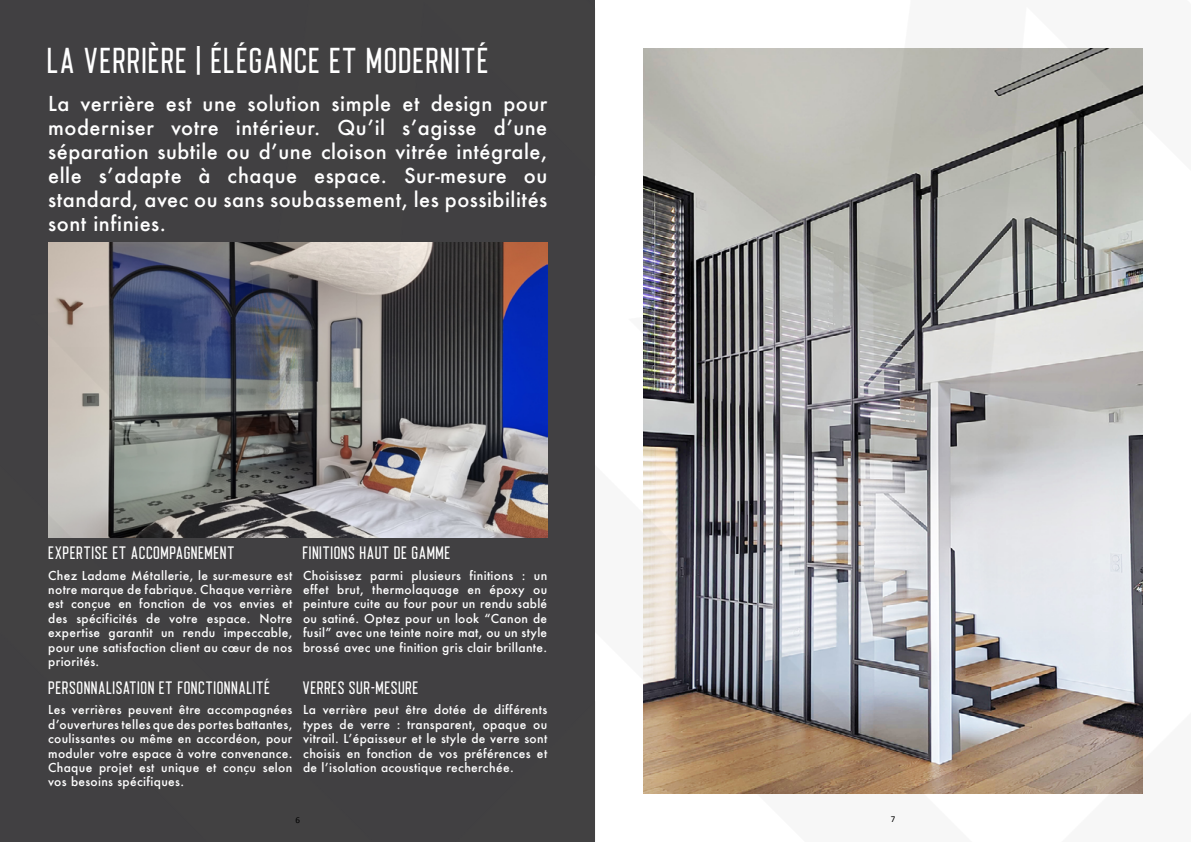
<style>
.page{position:relative;width:1191px;height:842px;background:#fff}
.page>*{position:absolute;margin:0;border:0;box-sizing:border-box;transform-origin:0 0}
.t1{font:36px "Voltage";letter-spacing:.05em;color:#fff}
.t2{font:500 20px/24px "Futura";letter-spacing:.025em;color:#fff;text-align:justify}
.t3{font:18px "Voltage";letter-spacing:.05em;color:#fff}
.t4{font:500 12px/14.4px "Futura";letter-spacing:.025em;color:#fff;text-align:justify}
.t5{font:9px "Calibri";color:#000}
</style>
<div class="page">
<img style="left:0;top:0;width:1143px;height:842px">
<h1 class="t1" style="left:48px;top:42px;width:442px">LA VERRIÈRE | ÉLÉGANCE ET MODERNITÉ</h1>
<p class="t2" style="left:48px;top:92px;width:500px">La verrière est une solution simple et design pour moderniser votre intérieur. Qu’il s’agisse d’une séparation subtile ou d’une cloison vitrée intégrale, elle s’adapte à chaque espace. Sur-mesure ou standard, avec ou sans soubassement, les possibilités sont infinies.</p>
<h3 class="t3" style="left:49px;top:543px;width:187px">EXPERTISE ET ACCOMPAGNEMENT</h3>
<h3 class="t3" style="left:303px;top:543px;width:149px">FINITIONS HAUT DE GAMME</h3>
<p class="t4" style="left:48px;top:568px;width:246px">Chez Ladame Métallerie, le sur-mesure est notre marque de fabrique. Chaque verrière est conçue en fonction de vos envies et des spécificités de votre espace. Notre expertise garantit un rendu impeccable, pour une satisfaction client au cœur de nos priorités.</p>
<p class="t4" style="left:303px;top:568px;width:246px">Choisissez parmi plusieurs finitions : un effet brut, thermolaquage en époxy ou peinture cuite au four pour un rendu sablé ou satiné. Optez pour un look “Canon de fusil” avec une teinte noire mat, ou un style brossé avec une finition gris clair brillante.</p>
<h3 class="t3" style="left:49px;top:678px;width:223px">PERSONNALISATION ET FONCTIONNALITÉ</h3>
<h3 class="t3" style="left:303px;top:678px;width:117px">VERRES SUR-MESURE</h3>
<p class="t4" style="left:48px;top:702px;width:246px">Les verrières peuvent être accompagnées d’ouvertures telles que des portes battantes, coulissantes ou même en accordéon, pour moduler votre espace à votre convenance.<br>Chaque projet est unique et conçu selon vos besoins spécifiques.</p>
<p class="t4" style="left:303px;top:702px;width:246px">La verrière peut être dotée de différents types de verre : transparent, opaque ou vitrail. L’épaisseur et le style de verre sont choisis en fonction de vos préférences et de l’isolation acoustique recherchée.</p>
<p class="t5" style="left:295px;top:814px;width:6px">6</p>
<p class="t5" style="left:891px;top:813px;width:6px">7</p>
</div>
